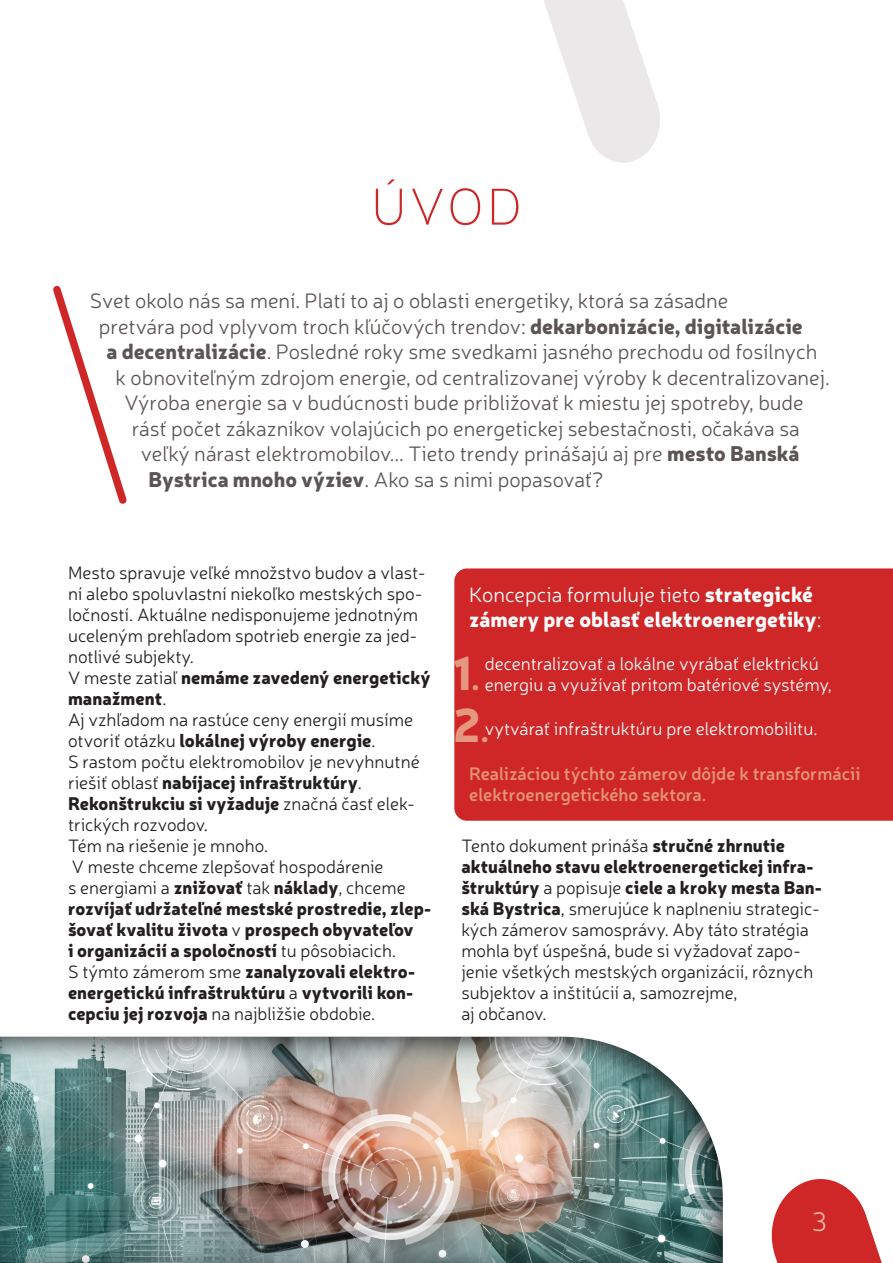
<style>
.page{position:relative;width:893px;height:1263px;background:#fff}
.page>*{position:absolute;margin:0;border:0;box-sizing:border-box;transform-origin:0 0}
.t1{font:100 52.5px "Neris";color:#cf2627}
.t2{font:900 46.8px "Neris";color:#e5987f}
.t3{font:300 27px "Neris";color:#efb8a3}
.t4{font:300 21px "Neris";color:#5a5554}
.t5{font:900 21px/25.5px "Neris";color:#fff}
.t6{font:300 18px/21px "Neris";color:#231f20}
.t7{font:900 18px/21px "Neris";color:#231f20}
.t8{font:300 18px/21px "Neris";color:#fff}
.t9{font:600 18px/21px "Neris";color:#e49378}
.s1{font-weight:900}
.s2{font-weight:300}
.s3{font-size:28.5px}
</style>
<div class="page">
<svg style="left:544px;top:0;width:116px;height:163px;fill:#eae8e8"></svg>
<svg style="left:53px;top:286px;width:74px;height:218px"></svg>
<div style="left:0;top:1034px;width:723px;height:229px;background:#231f20;opacity:.75"></div>
<div style="left:454px;top:568px;width:439px;height:253px;background:#cf2627"></div>
<svg style="left:771px;top:1179px;width:111px;height:84px"></svg>
<p class="t1" style="left:371px;top:174px;width:152px">ÚVOD</p>
<p class="t4" style="left:90px;top:288px;width:640px">Svet okolo nás sa mení. Platí to aj o oblasti energetiky, ktorá sa zásadne</p>
<p class="t4" style="left:99px;top:313px;width:705px">pretvára pod vplyvom troch kľúčových trendov: <span class="s1">dekarbonizácie, digitalizácie</span></p>
<p class="t4" style="left:106px;top:339px;width:713px"><span class="s1">a decentralizácie</span>. Posledné roky sme svedkami jasného prechodu od fosílnych</p>
<p class="t4" style="left:115px;top:364px;width:716px">k obnoviteľným zdrojom energie, od centralizovanej výroby k decentralizovanej.</p>
<p class="t4" style="left:124px;top:390px;width:681px">Výroba energie sa v budúcnosti bude približovať k miestu jej spotreby, bude</p>
<p class="t4" style="left:132px;top:415px;width:669px">rásť počet zákazníkov volajúcich po energetickej sebestačnosti, očakáva sa</p>
<p class="t4" style="left:141px;top:441px;width:660px">veľký nárast elektromobilov... Tieto trendy prinášajú aj pre <span class="s1">mesto Banská</span></p>
<p class="t4" style="left:148px;top:466px;width:457px"><span class="s1">Bystrica mnoho výziev</span>. Ako sa s nimi popasovať?</p>
<p class="t6" style="left:68px;top:562px;width:359px">Mesto spravuje veľké množstvo budov a vlast&shy;ní alebo spoluvlastní niekoľko mestských spo&shy;ločností. Aktuálne nedisponujeme jednotným uceleným prehľadom spotrieb energie za jed&shy;notlivé subjekty.</p>
<p class="t7" style="left:68px;top:666px;width:364px"><span class="s2">V meste zatiaľ</span> nemáme zavedený energetický manažment<span class="s2">.</span></p>
<p class="t6" style="left:68px;top:709px;width:347px">Aj vzhľadom na rastúce ceny energií musíme otvoriť otázku <span class="s1">lokálnej výroby energie</span>.</p>
<p class="t6" style="left:68px;top:751px;width:353px">S rastom počtu elektromobilov je nevyhnutné riešiť oblasť <span class="s1">nabíjacej infraštruktúry</span>.</p>
<p class="t6" style="left:68px;top:793px;width:348px"><span class="s1">Rekonštrukciu si vyžaduje</span> značná časť elek&shy;trických rozvodov.</p>
<p class="t6" style="left:68px;top:835px;width:202px">Tém na riešenie je mnoho.</p>
<p class="t7" style="left:68px;top:855px;width:365px"><span class="s2">V meste chceme zlepšovať hospodárenie<br>s energiami a</span> znižovať <span class="s2">tak</span> náklady<span class="s2">, chceme </span>rozvíjať udržateľné mestské prostredie, zlep&shy;šovať kvalitu života <span class="s2">v</span> prospech obyvateľov<br>i organizácií a spoločností <span class="s2">tu pôsobiacich.<br>S týmto zámerom sme</span> zanalyzovali elektro&shy;energetickú infraštruktúru <span class="s2">a</span> vytvorili kon&shy;cepciu jej rozvoja <span class="s2">na najbližšie obdobie.</span></p>
<p class="t5" style="left:469px;top:580px;width:354px"><span class="s2">Koncepcia formuluje tieto</span> strategické zámery pre oblasť elektroenergetiky<span class="s2">:</span></p>
<p class="t2" style="left:453px;top:639px;width:28px">1<span class="s3">.</span></p>
<p class="t2" style="left:453px;top:691px;width:37px">2<span class="s3">.</span></p>
<p class="t8" style="left:485px;top:652px;width:349px">decentralizovať a lokálne vyrábať elektrickú energiu a využívať pritom batériové systémy,</p>
<p class="t8" style="left:485px;top:718px;width:334px">vytvárať infraštruktúru pre elektromobilitu.</p>
<p class="t9" style="left:469px;top:762px;width:393px">Realizáciou týchto zámerov dôjde k transformácii elektroenergetického sektora.</p>
<p class="t6" style="left:461px;top:835px;width:362px">Tento dokument prináša <span class="s1">stručné zhrnutie aktuálneho stavu elektroenergetickej infra&shy;štruktúry</span> a popisuje <span class="s1">ciele a kroky mesta Ban&shy;ská Bystrica</span>, smerujúce k naplneniu strategic&shy;kých zámerov samosprávy. Aby táto stratégia mohla byť úspešná, bude si vyžadovať zapo&shy;jenie všetkých mestských organizácií, rôznych subjektov a inštitúcií a, samozrejme,<br>aj občanov.</p>
<h3 class="t3" style="left:812px;top:1204px;width:17px">3</h3>
</div>
